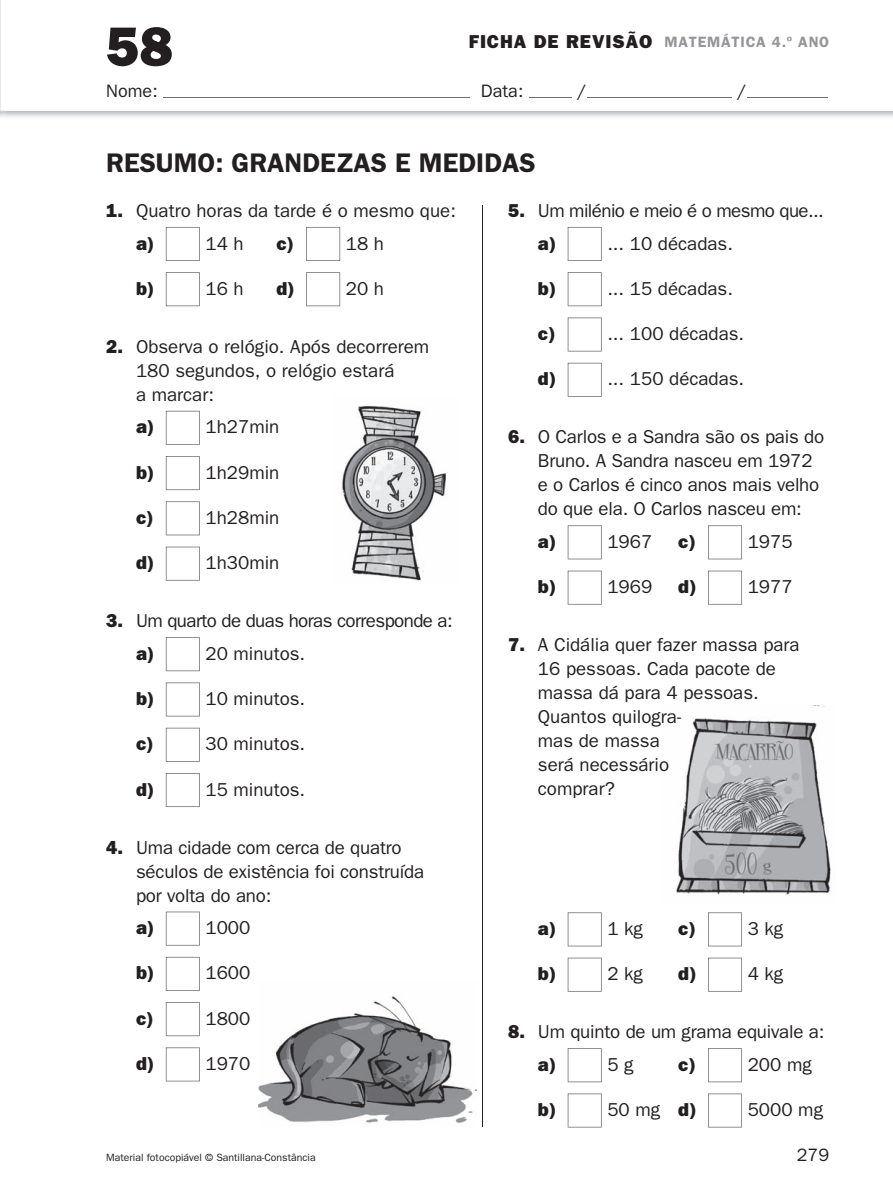
<style>
.page{position:relative;width:893px;height:1191px;background:#fff}
.page>*{position:absolute;margin:0;border:0;box-sizing:border-box;transform-origin:0 0}
.t1{font:55.5px "ITC Franklin Gothic Std Hvy";color:#231f20}
.t2{font:600 27px "ITC Franklin Gothic Std";color:#231f20}
.t3{font:18.75px/24px "ITC Franklin Gothic Std";color:#231f20}
.t4{font:18.75px "ITC Franklin Gothic Std";letter-spacing:-.03em;color:#231f20}
.t5{font:18.75px "ITC Franklin Gothic Std Hvy";color:#231f20}
.t6{font:18px "ITC Franklin Gothic Std";color:#231f20}
.t7{font:600 15px "ITC Franklin Gothic Std";letter-spacing:.05em;color:#939598}
.t8{font:10.5px "ITC Franklin Gothic Std";color:#231f20}
.s1{font-family:"ITC Franklin Gothic Std Hvy";font-weight:400;font-size:18.75px;color:#231f20}
.s2{font-family:"ITC Franklin Gothic Std Hvy"}
</style>
<div class="page">
<hr style="left:164px;top:97px;width:306px;height:1px;background:#6c6d70">
<hr style="left:529px;top:97px;width:43px;height:1px;background:#6c6d70">
<hr style="left:587px;top:97px;width:145px;height:1px;background:#6c6d70">
<hr style="left:747px;top:97px;width:81px;height:1px;background:#6c6d70">
<img style="left:676px;top:705px;width:155px;height:190px">
<img style="left:258px;top:996px;width:218px;height:127px">
<svg style="left:166px;top:227px;width:34px;height:34px"></svg>
<svg style="left:306px;top:227px;width:34px;height:34px"></svg>
<svg style="left:166px;top:272px;width:34px;height:34px"></svg>
<svg style="left:306px;top:272px;width:34px;height:34px"></svg>
<svg style="left:166px;top:411px;width:34px;height:34px"></svg>
<svg style="left:166px;top:456px;width:34px;height:34px"></svg>
<svg style="left:166px;top:501px;width:34px;height:34px"></svg>
<svg style="left:166px;top:546px;width:34px;height:34px"></svg>
<svg style="left:166px;top:637px;width:34px;height:34px"></svg>
<svg style="left:166px;top:682px;width:34px;height:34px"></svg>
<svg style="left:166px;top:727px;width:34px;height:34px"></svg>
<svg style="left:166px;top:773px;width:34px;height:34px"></svg>
<svg style="left:166px;top:911px;width:34px;height:34px"></svg>
<svg style="left:166px;top:956px;width:34px;height:35px"></svg>
<svg style="left:166px;top:1002px;width:34px;height:34px"></svg>
<svg style="left:166px;top:1047px;width:34px;height:34px"></svg>
<svg style="left:568px;top:227px;width:34px;height:34px"></svg>
<svg style="left:568px;top:272px;width:34px;height:34px"></svg>
<svg style="left:568px;top:317px;width:34px;height:34px"></svg>
<svg style="left:568px;top:363px;width:34px;height:34px"></svg>
<svg style="left:568px;top:525px;width:34px;height:34px"></svg>
<svg style="left:708px;top:525px;width:34px;height:34px"></svg>
<svg style="left:568px;top:570px;width:34px;height:34px"></svg>
<svg style="left:708px;top:570px;width:34px;height:34px"></svg>
<img style="left:342px;top:405px;width:104px;height:176px">
<svg style="left:568px;top:912px;width:34px;height:34px"></svg>
<svg style="left:708px;top:912px;width:34px;height:34px"></svg>
<svg style="left:568px;top:957px;width:34px;height:34px"></svg>
<svg style="left:708px;top:957px;width:34px;height:34px"></svg>
<svg style="left:568px;top:1048px;width:34px;height:34px"></svg>
<svg style="left:708px;top:1048px;width:34px;height:34px"></svg>
<svg style="left:568px;top:1093px;width:34px;height:34px"></svg>
<svg style="left:708px;top:1093px;width:34px;height:34px"></svg>
<hr style="left:482px;top:205px;width:1px;height:922px;background:#231f20">
<img style="left:0;top:1px;width:6px;height:117px">
<h1 class="t1" style="left:106px;top:14px;width:68px">58</h1>
<p class="t7" style="left:469px;top:33px;width:362px"><span class="s1">FICHA DE REVISÃO</span> MATEMÁTICA 4.º ANO</p>
<p class="t6" style="left:106px;top:81px;width:53px">Nome:</p>
<p class="t6" style="left:481px;top:81px;width:44px">Data:</p>
<p class="t6" style="left:577px;top:81px;width:11px">/</p>
<p class="t6" style="left:737px;top:81px;width:11px">/</p>
<h2 class="t2" style="left:106px;top:146px;width:431px">RESUMO: GRANDEZAS E MEDIDAS</h2>
<p class="t3" style="left:106px;top:199px;width:351px"><span class="s2">1.</span> Quatro horas da tarde é o mesmo que:</p>
<p class="t5" style="left:136px;top:232px;width:19px">a)</p>
<p class="t3" style="left:205px;top:231px;width:40px">14 h</p>
<p class="t5" style="left:276px;top:232px;width:19px">c)</p>
<p class="t3" style="left:346px;top:231px;width:40px">18 h</p>
<p class="t5" style="left:136px;top:277px;width:19px">b)</p>
<p class="t3" style="left:205px;top:276px;width:40px">16 h</p>
<p class="t5" style="left:276px;top:277px;width:19px">d)</p>
<p class="t3" style="left:346px;top:276px;width:40px">20 h</p>
<p class="t3" style="left:136px;top:334px;width:295px;text-indent:-30px"><span class="s2">2.</span> Observa o relógio. Após decorrerem<br>180 segundos, o relógio estará<br>a marcar:</p>
<p class="t5" style="left:136px;top:416px;width:19px">a)</p>
<p class="t3" style="left:205px;top:415px;width:75px">1h27min</p>
<p class="t5" style="left:136px;top:461px;width:19px">b)</p>
<p class="t3" style="left:205px;top:460px;width:75px">1h29min</p>
<p class="t5" style="left:136px;top:506px;width:19px">c)</p>
<p class="t3" style="left:205px;top:506px;width:75px">1h28min</p>
<p class="t5" style="left:136px;top:552px;width:19px">d)</p>
<p class="t3" style="left:205px;top:551px;width:75px">1h30min</p>
<p class="t4" style="left:106px;top:610px;width:348px"><span class="s2">3.</span> Um quarto de duas horas corresponde a:</p>
<p class="t5" style="left:136px;top:642px;width:19px">a)</p>
<p class="t3" style="left:205px;top:641px;width:101px">20 minutos.</p>
<p class="t5" style="left:136px;top:687px;width:19px">b)</p>
<p class="t3" style="left:205px;top:687px;width:101px">10 minutos.</p>
<p class="t5" style="left:136px;top:733px;width:19px">c)</p>
<p class="t3" style="left:205px;top:732px;width:101px">30 minutos.</p>
<p class="t5" style="left:136px;top:778px;width:19px">d)</p>
<p class="t3" style="left:205px;top:777px;width:101px">15 minutos.</p>
<p class="t3" style="left:136px;top:835px;width:290px;text-indent:-30px"><span class="s2">4.</span> Uma cidade com cerca de quatro séculos de existência foi construída por volta do ano:</p>
<p class="t5" style="left:136px;top:916px;width:19px">a)</p>
<p class="t3" style="left:205px;top:916px;width:46px">1000</p>
<p class="t5" style="left:136px;top:962px;width:19px">b)</p>
<p class="t3" style="left:205px;top:961px;width:46px">1600</p>
<p class="t5" style="left:136px;top:1007px;width:19px">c)</p>
<p class="t3" style="left:205px;top:1006px;width:46px">1800</p>
<p class="t5" style="left:136px;top:1052px;width:19px">d)</p>
<p class="t3" style="left:205px;top:1051px;width:46px">1970</p>
<p class="t4" style="left:508px;top:200px;width:317px"><span class="s2">5.</span> Um milénio e meio é o mesmo que...</p>
<p class="t5" style="left:538px;top:232px;width:19px">a)</p>
<p class="t3" style="left:607px;top:231px;width:127px">... 10 décadas.</p>
<p class="t5" style="left:538px;top:277px;width:19px">b)</p>
<p class="t3" style="left:607px;top:276px;width:127px">... 15 décadas.</p>
<p class="t5" style="left:538px;top:323px;width:19px">c)</p>
<p class="t3" style="left:607px;top:322px;width:138px">... 100 décadas.</p>
<p class="t5" style="left:538px;top:368px;width:19px">d)</p>
<p class="t3" style="left:607px;top:367px;width:138px">... 150 décadas.</p>
<p class="t3" style="left:538px;top:425px;width:288px;text-indent:-30px"><span class="s2">6.</span> O Carlos e a Sandra são os pais do<br>Bruno. A Sandra nasceu em 1972 e o Carlos é cinco anos mais velho do que ela. O Carlos nasceu em:</p>
<p class="t5" style="left:538px;top:530px;width:19px">a)</p>
<p class="t3" style="left:607px;top:530px;width:46px">1967</p>
<p class="t5" style="left:678px;top:530px;width:19px">c)</p>
<p class="t3" style="left:748px;top:530px;width:46px">1975</p>
<p class="t5" style="left:538px;top:576px;width:19px">b)</p>
<p class="t3" style="left:607px;top:575px;width:46px">1969</p>
<p class="t5" style="left:678px;top:576px;width:19px">d)</p>
<p class="t3" style="left:748px;top:575px;width:46px">1977</p>
<p class="t3" style="left:538px;top:633px;width:263px;text-indent:-30px"><span class="s2">7.</span> A Cidália quer fazer massa para<br>16 pessoas. Cada pacote de massa dá para 4 pessoas.<br>Quantos quilogra-<br>mas de massa<br>será necessário<br>comprar?</p>
<p class="t5" style="left:538px;top:917px;width:19px">a)</p>
<p class="t3" style="left:607px;top:916px;width:37px">1 kg</p>
<p class="t5" style="left:678px;top:917px;width:19px">c)</p>
<p class="t3" style="left:748px;top:916px;width:37px">3 kg</p>
<p class="t5" style="left:538px;top:962px;width:19px">b)</p>
<p class="t3" style="left:607px;top:962px;width:37px">2 kg</p>
<p class="t5" style="left:678px;top:962px;width:19px">d)</p>
<p class="t3" style="left:748px;top:962px;width:37px">4 kg</p>
<p class="t3" style="left:508px;top:1020px;width:318px"><span class="s2">8.</span> Um quinto de um grama equivale a:</p>
<p class="t5" style="left:538px;top:1053px;width:19px">a)</p>
<p class="t3" style="left:607px;top:1052px;width:28px">5 g</p>
<p class="t5" style="left:678px;top:1053px;width:19px">c)</p>
<p class="t3" style="left:748px;top:1052px;width:66px">200 mg</p>
<p class="t5" style="left:538px;top:1098px;width:19px">b)</p>
<p class="t3" style="left:607px;top:1097px;width:90px">50 mg <span class="s2">d)</span></p>
<p class="t3" style="left:748px;top:1097px;width:77px">5000 mg</p>
<p class="t8" style="left:106px;top:1151px;width:211px">Material fotocopiável © Santillana-Constância</p>
<p class="t6" style="left:797px;top:1144px;width:34px">279</p>
</div>
